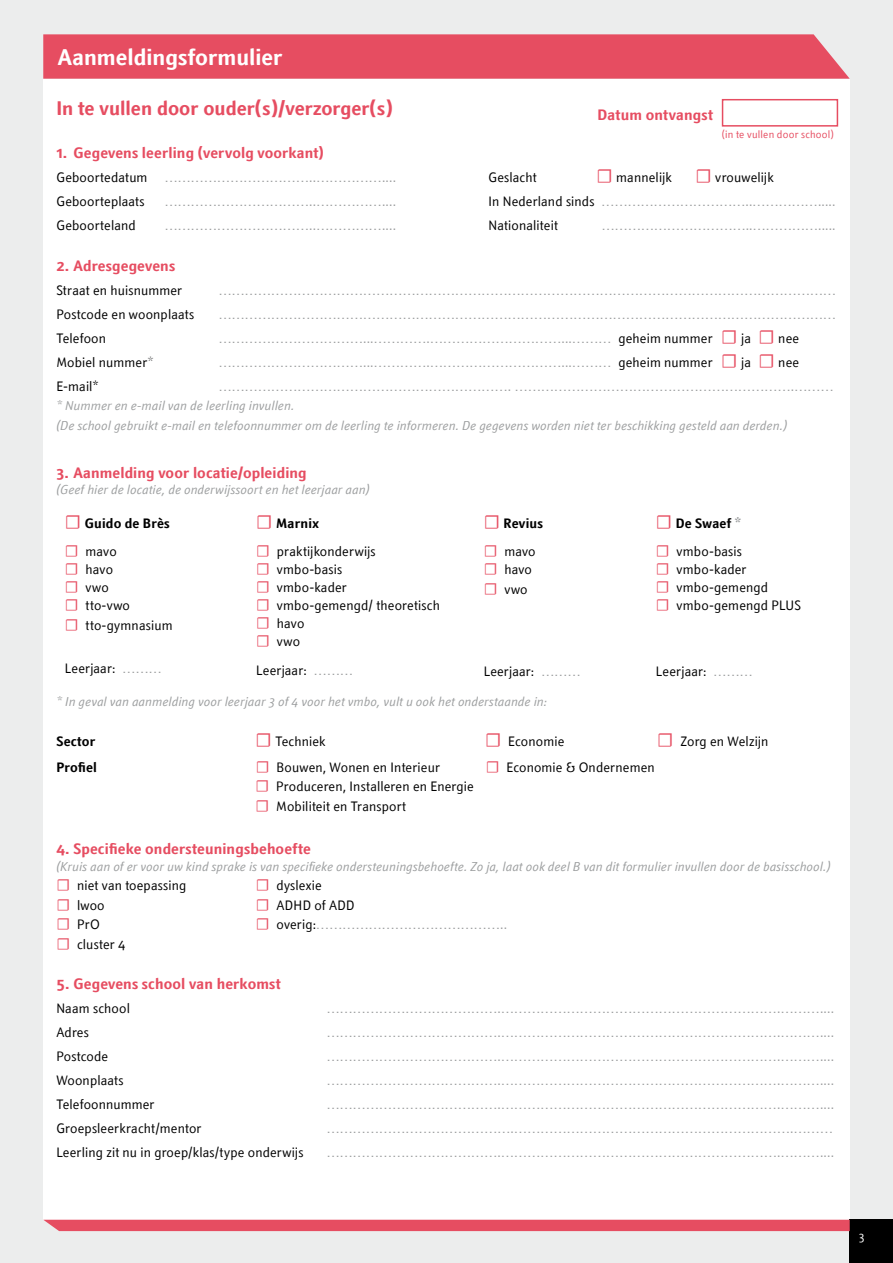
<style>
.page{position:relative;width:893px;height:1263px;background:#eceded}
.page>*{position:absolute;margin:0;border:0;box-sizing:border-box;transform-origin:0 0}
.t1{font:700 22.5px "Textra LT Com";color:#fff}
.t2{font:700 19.5px "Textra LT Com";color:#e64d61}
.t3{font:700 15px "Textra LT Com";letter-spacing:.01em;color:#e64d61}
.t4{font:13.5px "Textra LT Com";letter-spacing:.01em;color:#9c9e9f}
.t5{font:13.5px/18px "Textra LT Com";letter-spacing:.01em;color:#000}
.t6{font:700 13.5px "Textra LT Com";letter-spacing:.015em;color:#000}
.t7{font:italic 12.75px/19.5px "Textra LT Com";letter-spacing:.015em;color:#9c9e9f}
.t8{font:12px "Textra LT Com";color:#fff}
.t9{font:10.5px "Textra LT Com";letter-spacing:.02em;color:#e64d61}
.s1{color:#000}
.s2{font-family:"Minion Pro";font-size:19.5px;color:#e64d61}
.s3{color:#707172}
.s4{font-family:"Minion Pro";font-weight:400;font-size:19.5px;color:#e64d61}
.s5{color:#9c9e9f}
.s6{font-family:"Minion Pro";font-size:16.5px;color:#e64d61}
</style>
<div class="page">
<div style="left:43px;top:79px;width:807px;height:1141px;background:#fff"></div>
<div style="left:43px;top:34px;width:807px;height:45px;background:#e64d61"></div>
<div style="left:722px;top:99px;width:116px;height:28px;background:#fff;border:2px solid #e64d61"></div>
<div style="left:850px;top:1220px;width:43px;height:43px;background:#000"></div>
<div style="left:44px;top:1220px;width:806px;height:11px;background:#e64d61"></div>
<h1 class="t1" style="left:58px;top:43px;width:226px">Aanmeldingsformulier</h1>
<h2 class="t2" style="left:56px;top:95px;width:338px">In te vullen door ouder(s)/verzorger(s)</h2>
<p class="t3" style="left:56px;top:143px;width:269px">1. Gegevens leerling (vervolg voorkant)</p>
<p class="t4" style="left:56px;top:169px;width:341px"><span class="s1">Geboortedatum</span> ……………………………..……………....</p>
<p class="t5" style="left:488px;top:168px;width:50px">Geslacht</p>
<p class="t5" style="left:596px;top:168px;width:179px"><span class="s2">☐</span> mannelijk <span class="s2">☐</span> vrouwelijk</p>
<p class="t5" style="left:56px;top:192px;width:90px">Geboorteplaats</p>
<p class="t4" style="left:164px;top:193px;width:233px">……………………………..……………....</p>
<p class="t4" style="left:488px;top:193px;width:348px"><span class="s1">In Nederland sinds</span> ……………………………..…………….....</p>
<p class="t5" style="left:56px;top:216px;width:81px">Geboorteland</p>
<p class="t4" style="left:164px;top:217px;width:233px">……………………………..……………....</p>
<p class="t5" style="left:488px;top:216px;width:71px">Nationaliteit</p>
<p class="t4" style="left:601px;top:217px;width:236px">……………………………..…………….....</p>
<p class="t3" style="left:56px;top:256px;width:120px">2. Adresgegevens</p>
<p class="t5" style="left:56px;top:281px;width:127px">Straat en huisnummer</p>
<p class="t4" style="left:218px;top:281px;width:620px">……………………………………………………………………………………………………………………………</p>
<p class="t5" style="left:56px;top:305px;width:139px">Postcode en woonplaats</p>
<p class="t4" style="left:218px;top:305px;width:620px">……………………………………………………………………………………………………………………………</p>
<p class="t5" style="left:56px;top:329px;width:51px">Telefoon</p>
<p class="t4" style="left:218px;top:329px;width:582px">……………………………...………….…………………………...……… <span class="s1">geheim nummer</span> <span class="s2">☐</span> <span class="s1">ja</span> <span class="s2">☐</span> <span class="s1">nee</span></p>
<p class="t5" style="left:56px;top:353px;width:99px">Mobiel nummer<span class="s3">*</span></p>
<p class="t4" style="left:218px;top:353px;width:582px">……………………………...………….…………………………...……… <span class="s1">geheim nummer</span> <span class="s2">☐</span> <span class="s1">ja</span> <span class="s2">☐</span> <span class="s1">nee</span></p>
<p class="t5" style="left:56px;top:377px;width:44px">E-mail*</p>
<p class="t4" style="left:218px;top:377px;width:617px">…………………………………………………………. ……………………………………………………….………</p>
<p class="t7" style="left:56px;top:396px;width:733px">* Nummer en e-mail van de leerling invullen.<br>(De school gebruikt e-mail en telefoonnummer om de leerling te informeren. De gegevens worden niet ter beschikking gesteld aan derden.)</p>
<p class="t3" style="left:56px;top:463px;width:252px">3. Aanmelding voor locatie/opleiding</p>
<p class="t7" style="left:56px;top:480px;width:315px">(Geef hier de locatie, de onderwijssoort en het leerjaar aan)</p>
<p class="t3" style="left:598px;top:105px;width:117px">Datum ontvangst</p>
<p class="t9" style="left:722px;top:128px;width:114px">(in te vullen door school)</p>
<p class="t6" style="left:65px;top:515px;width:106px"><span class="s4">☐</span> Guido de Brès</p>
<p class="t6" style="left:256px;top:515px;width:64px"><span class="s4">☐</span> Marnix</p>
<p class="t6" style="left:484px;top:515px;width:61px"><span class="s4">☐</span> Revius</p>
<p class="t6" style="left:656px;top:515px;width:87px"><span class="s4">☐</span> De Swaef <span class="s5">*</span></p>
<p class="t5" style="left:65px;top:542px;width:67px"><span class="s6">☐</span> mavo <span class="s6">☐</span> havo <span class="s6">☐</span> vwo<br><span class="s6">☐</span> tto-vwo</p>
<p class="t5" style="left:65px;top:616px;width:109px"><span class="s6">☐</span> tto-gymnasium</p>
<p class="t5" style="left:65px;top:659px;width:99px">Leerjaar: <span class="s5">………</span></p>
<p class="t5" style="left:256px;top:542px;width:185px"><span class="s6">☐</span> praktijkonderwijs<br><span class="s6">☐</span> vmbo-basis<br><span class="s6">☐</span> vmbo-kader<br><span class="s6">☐</span> vmbo-gemengd/ theoretisch <span class="s6">☐</span> havo<br><span class="s6">☐</span> vwo</p>
<p class="t5" style="left:256px;top:661px;width:99px">Leerjaar: <span class="s5">………</span></p>
<p class="t5" style="left:484px;top:542px;width:53px"><span class="s6">☐</span> mavo <span class="s6">☐</span> havo</p>
<p class="t5" style="left:484px;top:580px;width:45px"><span class="s6">☐</span> vwo</p>
<p class="t5" style="left:656px;top:542px;width:147px"><span class="s6">☐</span> vmbo-basis<br><span class="s6">☐</span> vmbo-kader<br><span class="s6">☐</span> vmbo-gemengd<br><span class="s6">☐</span> vmbo-gemengd PLUS</p>
<p class="t5" style="left:484px;top:662px;width:99px">Leerjaar: <span class="s5">………</span></p>
<p class="t5" style="left:656px;top:662px;width:99px">Leerjaar: <span class="s5">………</span></p>
<p class="t7" style="left:56px;top:691px;width:492px">* In geval van aanmelding voor leerjaar 3 of 4 voor het vmbo, vult u ook het onderstaande in:</p>
<p class="t6" style="left:56px;top:733px;width:41px">Sector</p>
<p class="t5" style="left:255px;top:732px;width:72px"><span class="s2">☐</span> Techniek</p>
<p class="t5" style="left:485px;top:732px;width:81px"><span class="s2">☐</span> Economie</p>
<p class="t5" style="left:657px;top:732px;width:113px"><span class="s2">☐</span> Zorg en Welzijn</p>
<p class="t6" style="left:56px;top:758px;width:42px">Profiel</p>
<p class="t5" style="left:256px;top:758px;width:186px"><span class="s6">☐</span> Bouwen, Wonen en Interieur</p>
<p class="t5" style="left:486px;top:758px;width:170px"><span class="s6">☐</span> Economie &amp; Ondernemen</p>
<p class="t5" style="left:255px;top:776px;width:220px;line-height:19.5px"><span class="s6">☐</span> Produceren, Installeren en Energie <span class="s6">☐</span> Mobiliteit en Transport</p>
<p class="t3" style="left:56px;top:839px;width:256px">4. Specifieke ondersteuningsbehoefte</p>
<p class="t7" style="left:56px;top:856px;width:776px">(Kruis aan of er voor uw kind sprake is van specifieke ondersteuningsbehoefte. Zo ja, laat ook deel B van dit formulier invullen door de basisschool.)</p>
<p class="t5" style="left:56px;top:876px;width:132px"><span class="s6">☐</span> niet van toepassing</p>
<p class="t5" style="left:256px;top:876px;width:67px"><span class="s6">☐</span> dyslexie</p>
<p class="t5" style="left:56px;top:896px;width:50px"><span class="s6">☐</span> lwoo</p>
<p class="t5" style="left:256px;top:896px;width:100px"><span class="s6">☐</span> ADHD of ADD</p>
<p class="t5" style="left:56px;top:915px;width:45px"><span class="s6">☐</span> PrO</p>
<p class="t4" style="left:256px;top:916px;width:253px"><span class="s6">☐</span> <span class="s1">overig:</span>……………………………………..</p>
<p class="t5" style="left:56px;top:935px;width:70px"><span class="s6">☐</span> cluster 4</p>
<p class="t3" style="left:56px;top:974px;width:226px">5. Gegevens school van herkomst</p>
<p class="t5" style="left:56px;top:999px;width:75px">Naam school</p>
<p class="t4" style="left:326px;top:1000px;width:509px">………………………………….……………………………………………………….………....</p>
<p class="t5" style="left:56px;top:1023px;width:34px">Adres</p>
<p class="t4" style="left:326px;top:1024px;width:509px">………………………………….……………………………………………………….………....</p>
<p class="t5" style="left:56px;top:1047px;width:53px">Postcode</p>
<p class="t4" style="left:326px;top:1048px;width:509px">………………………………….……………………………………………………….………....</p>
<p class="t5" style="left:56px;top:1071px;width:69px">Woonplaats</p>
<p class="t4" style="left:326px;top:1072px;width:509px">………………………………….……………………………………………………….………....</p>
<p class="t5" style="left:56px;top:1095px;width:100px">Telefoonnummer</p>
<p class="t4" style="left:326px;top:1096px;width:509px">………………………………….……………………………………………………….………....</p>
<p class="t5" style="left:56px;top:1119px;width:147px">Groepsleerkracht/mentor</p>
<p class="t4" style="left:326px;top:1120px;width:508px">…………………………………….……………………………………………………….………</p>
<p class="t5" style="left:56px;top:1143px;width:249px">Leerling zit nu in groep/klas/type onderwijs</p>
<p class="t4" style="left:326px;top:1144px;width:509px">………………………………….……………………………………………………….………....</p>
<p class="t8" style="left:859px;top:1229px;width:7px">3</p>
</div>
